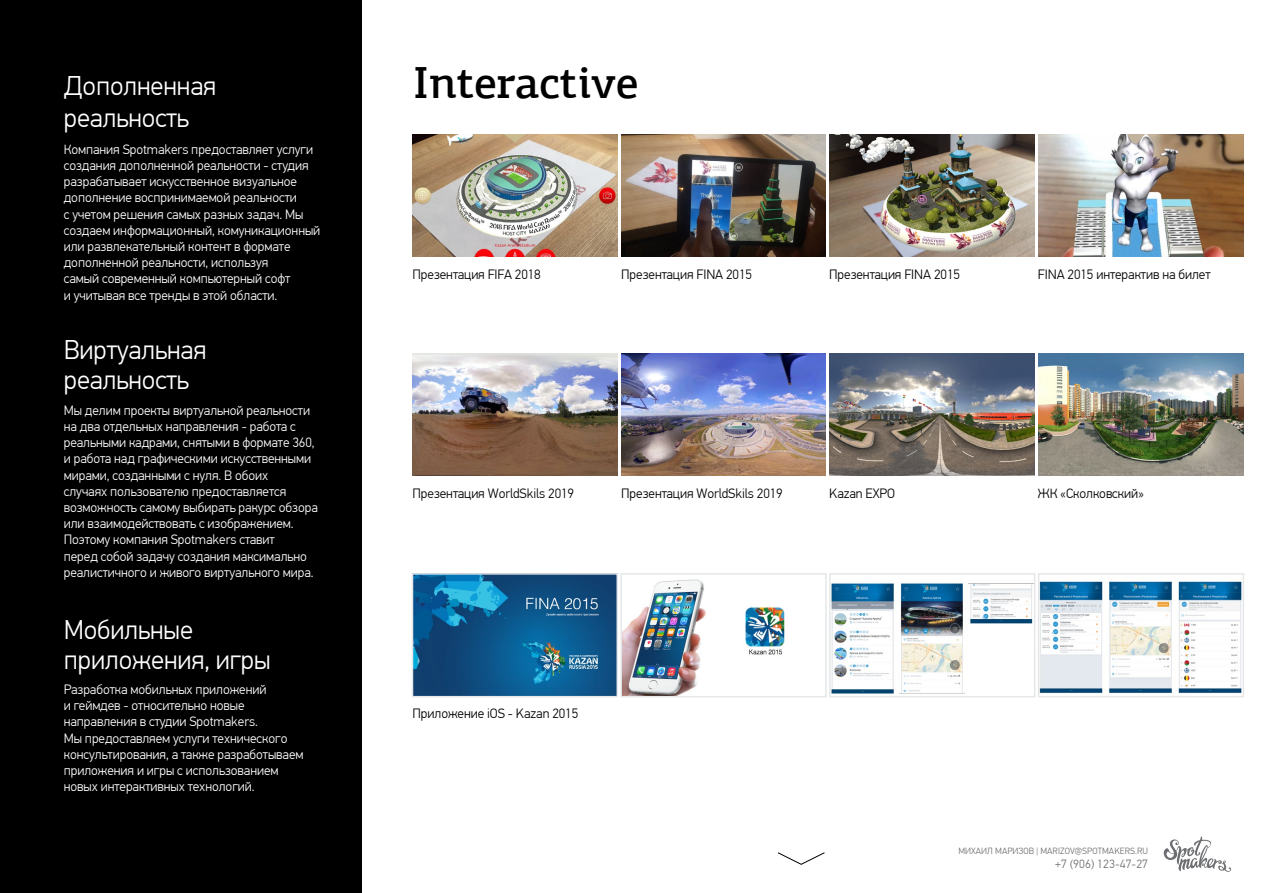
<style>
.page{position:relative;width:1263px;height:893px;background:#fff}
.page>*{position:absolute;margin:0;border:0;box-sizing:border-box;transform-origin:0 0}
.t1{font:500 45px "PF Agora Slab Pro";letter-spacing:-.005em;color:#000}
.t2{font:300 27px/30px "PF Din Text Pro";letter-spacing:-.005em;color:#fff}
.t3{font:300 13.5px/16.2px "PF Din Text Pro";letter-spacing:-.005em;color:#fff}
.t4{font:300 13.5px "PF Din Text Pro";letter-spacing:-.005em;color:#000}
.t5{font:300 12px "PF Din Text Pro";letter-spacing:.01em;color:#6d6e71}
.t6{font:300 9px "PF Din Text Pro";letter-spacing:.01em;color:#6d6e71}
</style>
<div class="page">
<div style="left:0;top:0;width:361px;height:893px;background:#000"></div>
<svg style="left:777px;top:852px;width:48px;height:13px"></svg>
<svg style="left:1163px;top:836px;width:69px;height:36px"></svg>
<img style="left:412px;top:353px;width:205px;height:123px">
<img style="left:621px;top:353px;width:205px;height:123px">
<img style="left:830px;top:353px;width:205px;height:123px">
<img style="left:1038px;top:353px;width:205px;height:123px">
<img style="left:415px;top:576px;width:200px;height:118px">
<div style="left:412px;top:573px;width:206px;height:124px;border:2px solid #e6e7e8"></div>
<img style="left:623px;top:579px;width:162px;height:115px">
<div style="left:620px;top:573px;width:207px;height:124px;border:2px solid #e6e7e8"></div>
<img style="left:832px;top:583px;width:200px;height:111px">
<div style="left:829px;top:573px;width:206px;height:124px;border:2px solid #e6e7e8"></div>
<img style="left:1041px;top:581px;width:200px;height:113px">
<div style="left:1038px;top:573px;width:206px;height:124px;border:2px solid #e6e7e8"></div>
<img style="left:412px;top:134px;width:205px;height:123px">
<img style="left:621px;top:134px;width:205px;height:123px">
<img style="left:830px;top:134px;width:205px;height:123px">
<img style="left:1038px;top:134px;width:205px;height:123px">
<h2 class="t2" style="left:64px;top:70px;width:154px;line-height:32.4px">Дополненная реальность</h2>
<p class="t3" style="left:64px;top:141px;width:258px">Компания Spotmakers предоставляет услуги создания дополненной реальности - студия разрабатывает искусственное визуальное дополнение воспринимаемой реальности<br>с учетом решения самых разных задач. Мы создаем информационный, комуникационный или развлекательный контент в формате дополненной реальности, используя<br>самый современный компьютерный софт<br>и учитывая все тренды в этой области.</p>
<h2 class="t2" style="left:64px;top:336px;width:144px">Виртуальная реальность</h2>
<p class="t3" style="left:64px;top:402px;width:256px">Мы делим проекты виртуальной реальности на два отдельных направления - работа с реальными кадрами, снятыми в формате 360, и работа над графическими искусственными мирами, созданными с нуля. В обоих<br>случаях пользователю предоставляется возможность самому выбирать ракурс обзора или взаимодействовать с изображением.<br>Поэтому компания Spotmakers ставит<br>перед собой задачу создания максимально реалистичного и живого виртуального мира.</p>
<h2 class="t2" style="left:64px;top:615px;width:208px">Мобильные приложения, игры</h2>
<p class="t3" style="left:64px;top:681px;width:241px">Разработка мобильных приложений<br>и геймдев - относительно новые направления в студии Spotmakers.<br>Мы предоставляем услуги технического консультирования, а также разработываем приложения и игры с использованием новых интерактивных технологий.</p>
<h1 class="t1" style="left:412px;top:54px;width:228px">Interactive</h1>
<p class="t4" style="left:412px;top:266px;width:130px">Презентация FIFA 2018</p>
<p class="t4" style="left:621px;top:266px;width:132px">Презентация FINA 2015</p>
<p class="t4" style="left:829px;top:266px;width:132px">Презентация FINA 2015</p>
<p class="t4" style="left:1038px;top:266px;width:174px">FINA 2015 интерактив на билет</p>
<p class="t4" style="left:412px;top:485px;width:163px">Презентация WorldSkils 2019</p>
<p class="t4" style="left:621px;top:485px;width:163px">Презентация WorldSkils 2019</p>
<p class="t4" style="left:829px;top:485px;width:67px">Kazan EXPO</p>
<p class="t4" style="left:1038px;top:485px;width:108px">ЖК «Сколковский»</p>
<p class="t4" style="left:412px;top:706px;width:167px">Приложение iOS - Kazan 2015</p>
<p class="t6" style="left:958px;top:845px;width:191px">МИХАИЛ МАРИЗОВ | MARIZOV@SPOTMAKERS.RU</p>
<p class="t5" style="left:1055px;top:857px;width:94px">+7 (906) 123-47-27</p>
</div>
